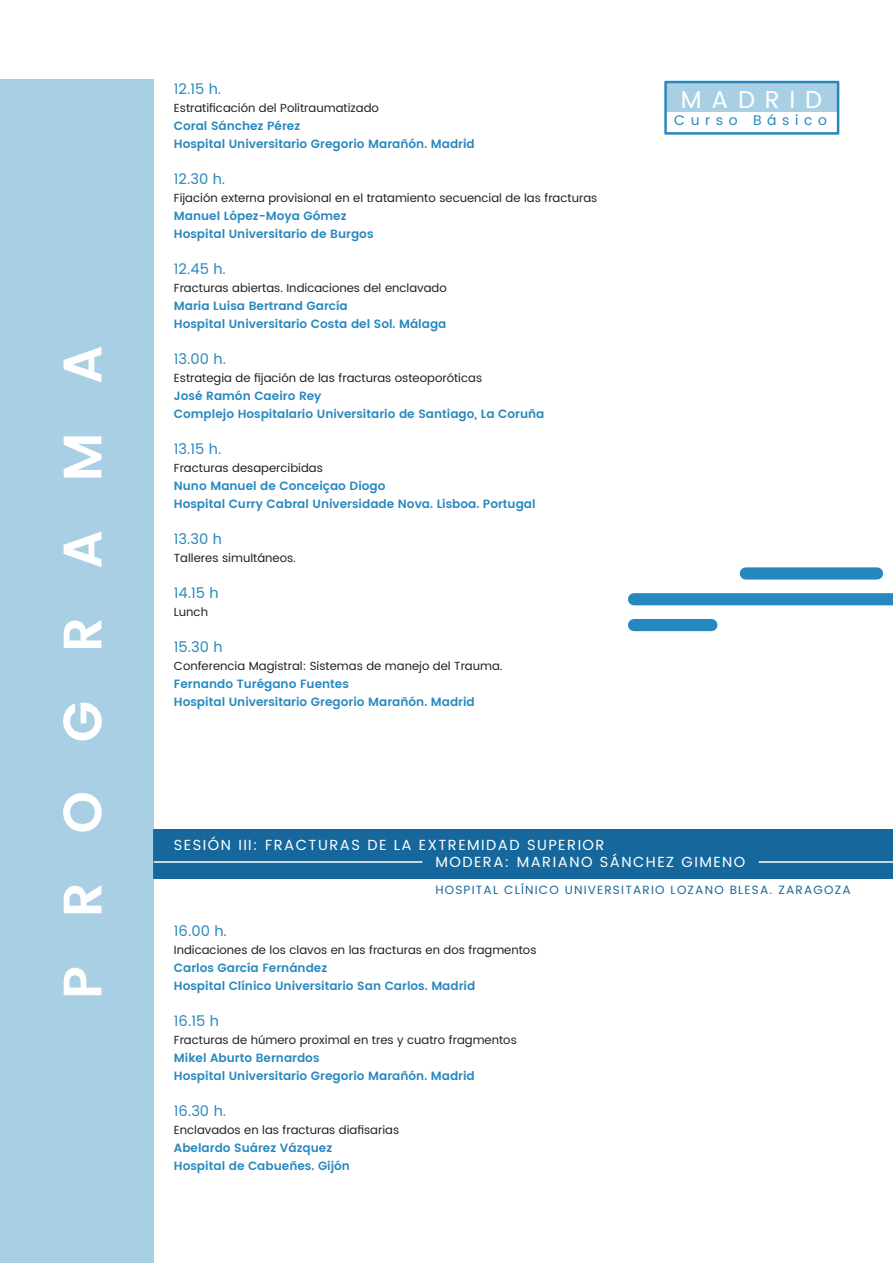
<style>
.page{position:relative;width:893px;height:1263px;background:#fff}
.page>*{position:absolute;margin:0;border:0;box-sizing:border-box;transform-origin:0 0}
.t1{font:24.3px "Poppins";letter-spacing:.4em;color:#fff}
.t2{font:14.7px "Poppins";color:#2788bf}
.t3{font:14.7px "Poppins";letter-spacing:.1em;color:#fff}
.t4{font:13.95px "Poppins";letter-spacing:.4em;color:#2788bf}
.t5{font:600 12px/18px "Poppins";color:#2788bf}
.t6{font:12px "Poppins";letter-spacing:.1em;color:#16689c}
.t7{font:11.7px "Poppins";color:#231f20}
</style>
<div class="page">
<div style="left:666px;top:83px;width:172px;height:29px;background:#a9cfe5"></div>
<div style="left:664px;top:81px;width:175px;height:54px;border:2px solid #2788bf"></div>
<div style="left:154px;top:829px;width:739px;height:49px;background:#16689c"></div>
<hr style="left:154px;top:861px;width:268px;height:2px;background:#fff">
<div style="left:0;top:79px;width:154px;height:1184px;background:#a9cfe5"></div>
<svg style="left:64px;top:968px;width:37px;height:27px"></svg>
<svg style="left:64px;top:885px;width:37px;height:28px"></svg>
<svg style="left:63px;top:793px;width:39px;height:39px"></svg>
<svg style="left:63px;top:703px;width:39px;height:37px"></svg>
<svg style="left:64px;top:620px;width:37px;height:28px"></svg>
<svg style="left:64px;top:531px;width:37px;height:36px"></svg>
<svg style="left:64px;top:436px;width:37px;height:41px"></svg>
<svg style="left:64px;top:347px;width:37px;height:35px"></svg>
<hr style="left:759px;top:861px;width:134px;height:2px;background:#fff">
<div style="left:746px;top:567px;width:131px;height:12px;background:#2788bf"></div>
<div style="left:634px;top:593px;width:259px;height:12px;background:#2788bf"></div>
<div style="left:634px;top:619px;width:77px;height:12px;background:#2788bf"></div>
<p class="t2" style="left:174px;top:78px;width:49px">12.15 h.</p>
<p class="t7" style="left:174px;top:99px;width:207px">Estratificación del Politraumatizado</p>
<p class="t5" style="left:174px;top:117px;width:302px">Coral Sánchez Pérez<br>Hospital Universitario Gregorio Marañón. Madrid</p>
<p class="t2" style="left:174px;top:168px;width:53px">12.30 h.</p>
<p class="t7" style="left:174px;top:189px;width:425px">Fijación externa provisional en el tratamiento secuencial de las fracturas</p>
<p class="t5" style="left:174px;top:207px;width:201px">Manuel López-Moya Gómez<br>Hospital Universitario de Burgos</p>
<p class="t2" style="left:174px;top:258px;width:53px">12.45 h.</p>
<p class="t7" style="left:174px;top:279px;width:274px">Fracturas abiertas. Indicaciones del enclavado</p>
<p class="t5" style="left:174px;top:297px;width:274px">Maria Luisa Bertrand García<br>Hospital Universitario Costa del Sol. Málaga</p>
<p class="t2" style="left:174px;top:348px;width:54px">13.00 h.</p>
<p class="t7" style="left:174px;top:369px;width:310px">Estrategia de fijación de las fracturas osteoporóticas</p>
<p class="t5" style="left:174px;top:387px;width:372px">José Ramón Caeiro Rey<br>Complejo Hospitalario Universitario de Santiago, La Coruña</p>
<p class="t2" style="left:174px;top:438px;width:49px">13.15 h.</p>
<p class="t7" style="left:174px;top:459px;width:150px">Fracturas desapercibidas</p>
<p class="t5" style="left:174px;top:477px;width:363px">Nuno Manuel de Conceiçao Diogo<br>Hospital Curry Cabral Universidade Nova. Lisboa. Portugal</p>
<p class="t2" style="left:174px;top:528px;width:50px">13.30 h</p>
<p class="t7" style="left:174px;top:549px;width:124px">Talleres simultáneos.</p>
<p class="t2" style="left:174px;top:582px;width:46px">14.15 h</p>
<p class="t7" style="left:174px;top:603px;width:36px">Lunch</p>
<p class="t2" style="left:174px;top:636px;width:50px">15.30 h</p>
<p class="t7" style="left:174px;top:657px;width:330px">Conferencia Magistral: Sistemas de manejo del Trauma.</p>
<p class="t5" style="left:174px;top:675px;width:302px">Fernando Turégano Fuentes<br>Hospital Universitario Gregorio Marañón. Madrid</p>
<h1 class="t1" style="left:681px;top:82px;width:143px">MADRID</h1>
<p class="t4" style="left:674px;top:110px;width:154px">Curso Básico</p>
<p class="t3" style="left:174px;top:834px;width:432px">SESIÓN III: FRACTURAS DE LA EXTREMIDAD SUPERIOR</p>
<p class="t6" style="left:435px;top:881px;width:417px">HOSPITAL CLÍNICO UNIVERSITARIO LOZANO BLESA. ZARAGOZA</p>
<p class="t3" style="left:435px;top:851px;width:311px">MODERA: MARIANO SÁNCHEZ GIMENO</p>
<p class="t2" style="left:174px;top:920px;width:54px">16.00 h.</p>
<p class="t7" style="left:174px;top:941px;width:364px">Indicaciones de los clavos en las fracturas en dos fragmentos</p>
<p class="t5" style="left:174px;top:959px;width:303px">Carlos García Fernández<br>Hospital Clínico Universitario San Carlos. Madrid</p>
<p class="t2" style="left:174px;top:1010px;width:46px">16.15 h</p>
<p class="t7" style="left:174px;top:1031px;width:344px">Fracturas de húmero proximal en tres y cuatro fragmentos</p>
<p class="t5" style="left:174px;top:1049px;width:302px">Mikel Aburto Bernardos<br>Hospital Universitario Gregorio Marañón. Madrid</p>
<p class="t2" style="left:174px;top:1100px;width:54px">16.30 h.</p>
<p class="t7" style="left:174px;top:1121px;width:227px">Enclavados en las fracturas diafisarias</p>
<p class="t5" style="left:174px;top:1139px;width:178px">Abelardo Suárez Vázquez<br>Hospital de Cabueñes. Gijón</p>
</div>
